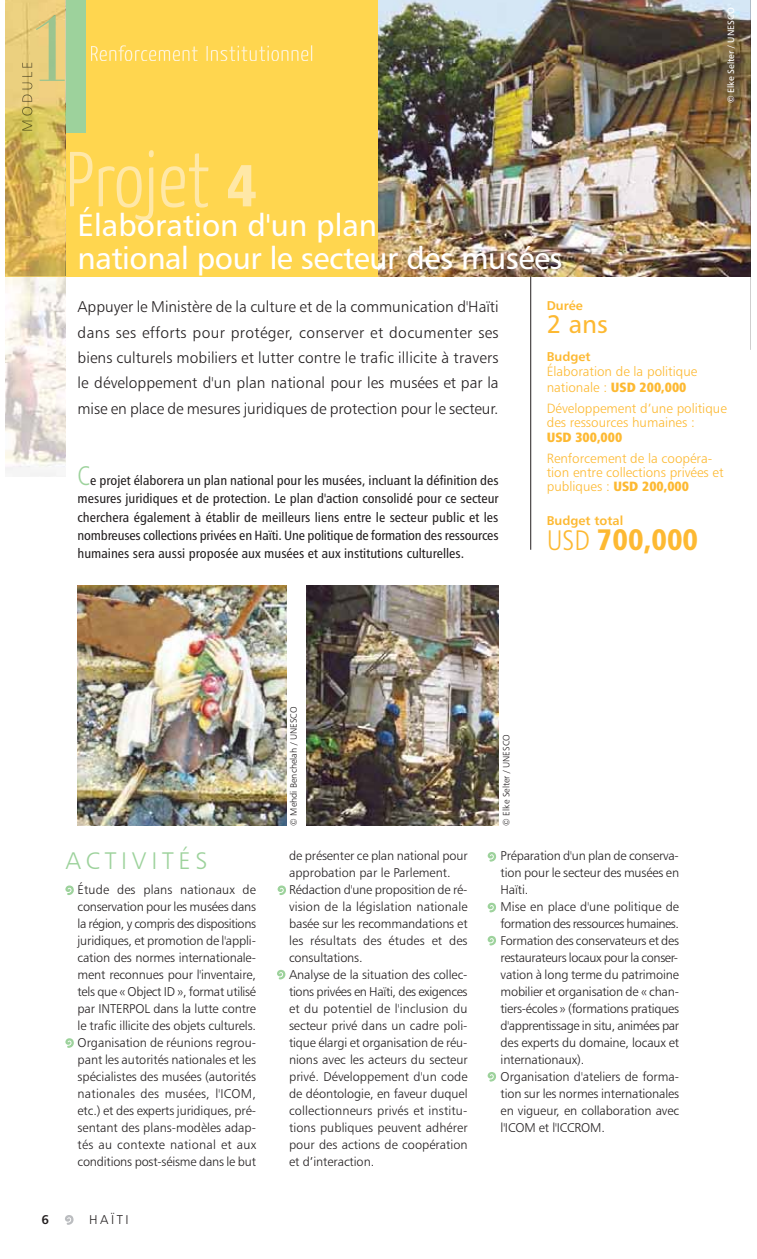
<style>
.page{position:relative;width:757px;height:1259px;background:#fff}
.page>*{position:absolute;margin:0;border:0;box-sizing:border-box;transform-origin:0 0}
.t1{font:55.2px/84.3px "Giddyup Std";color:#9dd29c}
.t2{font:31.05px/33.9px "Humanist 777 BT Roman B";letter-spacing:-.015em;color:#fff}
.t3{font:29.7px "Humanist 777 BT Black Condensed B";color:#fdb932}
.t4{font:25.5px "Humanist 777 BT Roman B";color:#fdb932}
.t5{font:24px "Humanist 777 BT Light B";letter-spacing:.2em;color:#9dd29c}
.t6{font:15.6px/25.5px "Humanist 777 BT Light B";letter-spacing:-.005em;color:#231f20;text-align:justify}
.t7{font:13.5px/18.5px "Humanist 777 BT Roman Condensed B";color:#231f20;text-align:justify;scale:1.05 1}
.t8{font:13.5px/14.1px "Humanist 777 BT Light B";color:#fdb932}
.t9{font:13.5px "Humanist 777 BT Extra Black Cond B";color:#fdb932}
.t10{font:12.75px/17px "Humanist 777 BT Light B";letter-spacing:-.01em;color:#231f20}
.t11{font:12.75px "Humanist 777 BT Bold B";color:#fdb932}
.t12{font:12.75px "Humanist 777 BT Bold B";color:#231f20}
.t13{font:9.15px "Humanist 777 BT Light B";color:#231f20}
.t14{font:9.15px "Humanist 777 BT Roman B";color:#fff}
.s1{font-family:"Humanist 777 BT Light Condensed B";font-size:26.85px;color:#9dd29c}
.s2{font-family:"Humanist 777 BT Extra Black Cond B"}
.s3{font-family:"Humanist 777 BT Light Condensed B";font-size:28.35px}
.s4{font-family:"Giddyup Std";font-size:56.55px;color:#bbbdc0}
</style>
<div class="page">
<img style="left:5px;top:277px;width:61px;height:200px">
<div style="left:5px;top:0;width:464px;height:276px;background:#ffd64f"></div>
<img style="left:378px;top:0;width:373px;height:276px">
<svg style="left:228px;top:165px;width:28px;height:41px"></svg>
<hr style="left:530px;top:276px;width:1px;height:274px;background:#231f20">
<hr style="left:751px;top:0;width:1px;height:350px;background:#231f20">
<img style="left:5px;top:276px;width:61px;height:1px">
<svg style="left:66px;top:0;width:142px;height:221px"></svg>
<img style="left:5px;top:0;width:61px;height:276px">
<img style="left:66px;top:0;width:1px;height:132px">
<img style="left:36px;top:15px;width:29px;height:66px">
<img style="left:22px;top:63px;width:10px;height:68px">
<img style="left:78px;top:585px;width:208px;height:241px">
<img style="left:306px;top:585px;width:193px;height:241px">
<h2 class="t2" style="left:78px;top:209px;width:486px">Élaboration d'un plan<br>national pour le secteur des musées</h2>
<p class="t14" style="left:727px;top:103px;width:97px;rotate:-90deg">© Elke Selter / UNESCO</p>
<p class="t6" style="left:78px;top:295px;width:423px">Appuyer le Ministère de la culture et de la communication d'Haïti dans ses efforts pour protéger, conserver et documenter ses biens culturels mobiliers et lutter contre le trafic illicite à travers le développement d'un plan national pour les musées et par la mise en place de mesures juridiques de protection pour le secteur.</p>
<p class="t7" style="left:78px;top:472px;width:402px"><span class="s1">C</span>e projet élaborera un plan national pour les musées, incluant la définition des mesures juridiques et de protection. Le plan d'action consolidé pour ce secteur cherchera également à établir de meilleurs liens entre le secteur public et les nombreuses collections privées en Haïti. Une politique de formation des ressources humaines sera aussi proposée aux musées et aux institutions culturelles.</p>
<p class="t11" style="left:547px;top:300px;width:38px">Durée</p>
<h3 class="t4" style="left:547px;top:313px;width:62px">2 ans</h3>
<p class="t11" style="left:547px;top:351px;width:45px">Budget</p>
<p class="t8" style="left:547px;top:365px;width:152px;line-height:15.6px">Élaboration de la politique nationale : <span class="s2">USD 200,000</span></p>
<p class="t8" style="left:547px;top:402px;width:182px">Développement d’une politique des ressources humaines :</p>
<p class="t9" style="left:547px;top:428px;width:77px">USD 300,000</p>
<p class="t8" style="left:547px;top:452px;width:178px">Renforcement de la coopéra&shy;tion entre collections privées et publiques : <span class="s2">USD 200,000</span></p>
<p class="t11" style="left:547px;top:515px;width:78px">Budget total</p>
<h3 class="t3" style="left:547px;top:521px;width:153px"><span class="s3">USD</span> 700,000</h3>
<p class="t13" style="left:290px;top:826px;width:121px;rotate:-90deg">© Mehdi Benchelah / UNESCO</p>
<p class="t13" style="left:502px;top:826px;width:93px;rotate:-90deg">© Elke Selter / UNESCO</p>
<h3 class="t5" style="left:66px;top:850px;width:144px">ACTIVITÉS</h3>
<p class="t10" style="left:78px;top:882px;width:180px;text-align:justify">Étude des plans nationaux de conservation pour les musées dans la région, y compris des dispositions juridiques, et promotion de l'appli&shy;cation des normes internationale&shy;ment reconnues pour l'inventaire, tels que « Object ID », format utilisé par INTERPOL dans la lutte contre le trafic illicite des objets culturels.<br>Organisation de réunions regrou&shy;pant les autorités nationales et les spécialistes des musées (autorités nationales des musées, l'ICOM, etc.) et des experts juridiques, pré&shy;sentant des plans-modèles adap&shy;tés au contexte national et aux conditions post-séisme dans le but</p>
<h1 class="t1" style="left:64px;top:845px;width:13px">•</h1>
<h1 class="t1" style="left:64px;top:997px;width:13px">•</h1>
<p class="t12" style="left:41px;top:1214px;width:9px">6</p>
<p class="t10" style="left:63px;top:1212px;width:67px"><span class="s4">•</span> HAÏTI</p>
<p class="t10" style="left:289px;top:848px;width:180px">de présenter ce plan national pour approbation par le Parlement.<br>Rédaction d'une proposition de ré&shy;vision de la législation nationale basée sur les recommandations et les résultats des études et des consultations.<br>Analyse de la situation des collec&shy;tions privées en Haïti, des exigences et du potentiel de l'inclusion du secteur privé dans un cadre poli&shy;tique élargi et organisation de réu&shy;nions avec les acteurs du secteur privé. Développement d'un code de déontologie, en faveur duquel collectionneurs privés et institu&shy;tions publiques peuvent adhérer pour des actions de coopération et d’interaction.</p>
<p class="t10" style="left:500px;top:848px;width:180px">Préparation d'un plan de conserva&shy;tion pour le secteur des musées en<br>Haïti.<br>Mise en place d'une politique de formation des ressources humaines.<br>Formation des conservateurs et des restaurateurs locaux pour la conser&shy;vation à long terme du patrimoine mobilier et organisation de « chan&shy;tiers-écoles » (formations pratiques d'apprentissage in situ, animées par des experts du domaine, locaux et internationaux).<br>Organisation d'ateliers de forma&shy;tion sur les normes internationales en vigueur, en collaboration avec l'ICOM et l'ICCROM.</p>
<h1 class="t1" style="left:486px;top:811px;width:13px">•</h1>
<h1 class="t1" style="left:275px;top:845px;width:14px">• •</h1>
<h1 class="t1" style="left:486px;top:862px;width:13px">•</h1>
<h1 class="t1" style="left:486px;top:895px;width:13px">•</h1>
<h1 class="t1" style="left:486px;top:1031px;width:13px">•</h1>
</div>
